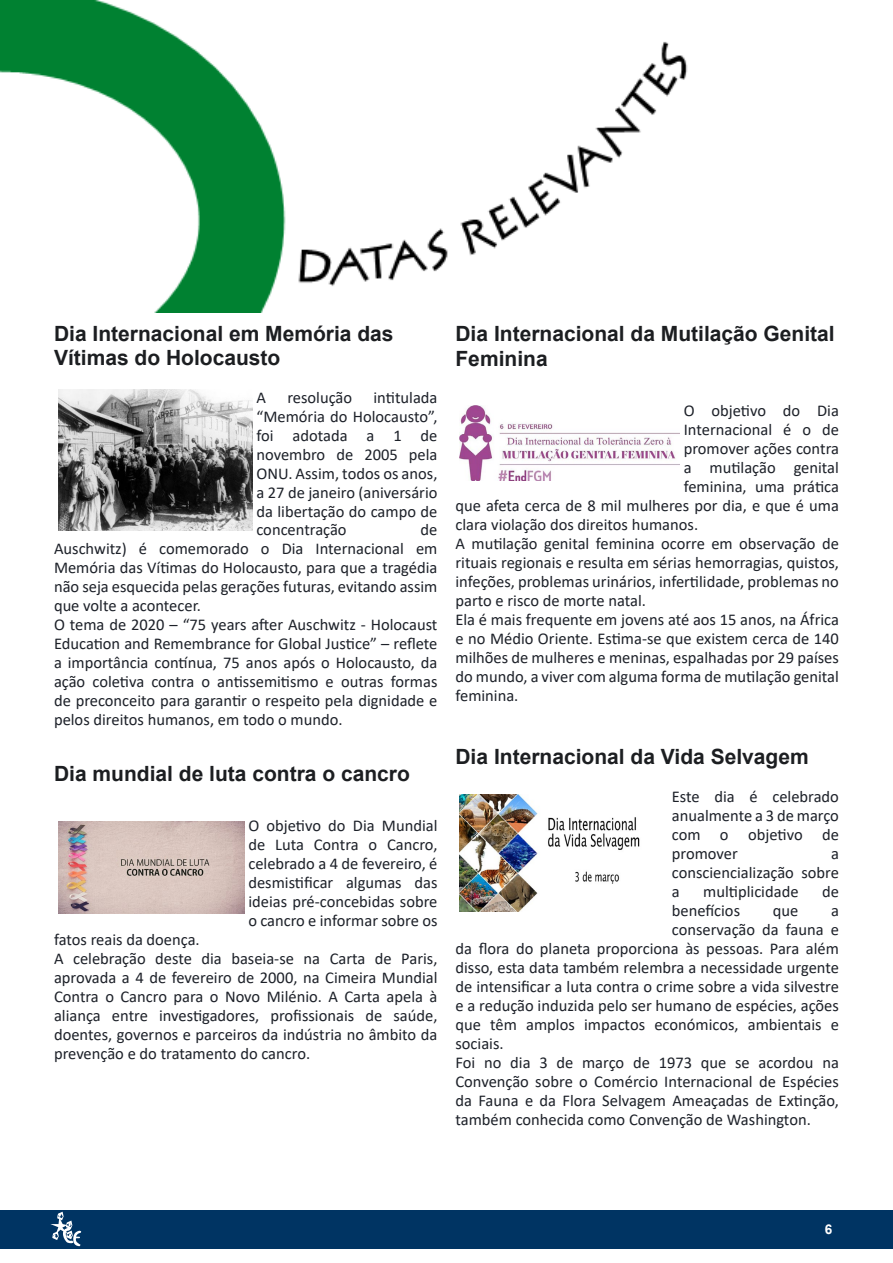
<style>
.page{position:relative;width:893px;height:1263px;background:#fff}
.page>*{position:absolute;margin:0;border:0;box-sizing:border-box;transform-origin:0 0}
.t1{font:700 21px/24.2px "Arial";color:#1c1e21}
.t2{font:16.5px/18.9px "Calibri";color:#1d2129;text-align:justify}
.t3{font:700 13.5px "Arial";color:#fff}
</style>
<div class="page">
<div style="left:0;top:1211px;width:893px;height:38px;background:#003463"></div>
<svg style="left:48px;top:1210px;width:34px;height:37px"></svg>
<img style="left:0;top:0;width:688px;height:312px">
<img style="left:58px;top:389px;width:194px;height:142px">
<img style="left:58px;top:822px;width:186px;height:92px">
<img style="left:460px;top:406px;width:219px;height:74px">
<img style="left:460px;top:794px;width:180px;height:117px">
<p class="t1" style="left:54px;top:321px;width:341px">Dia Internacional em Memória das<br>Vítimas do Holocausto</p>
<p class="t2" style="left:256px;top:387px;width:11px">A</p>
<p class="t2" style="left:287px;top:387px;width:66px">resolução</p>
<p class="t2" style="left:256px;top:387px;width:183px;text-indent:117px">intitulada “Memória do Holocausto”, foi adotada a 1 de novembro de 2005 pela ONU. Assim, todos os anos, a 27 de janeiro (aniversário da libertação do campo de concentração</p>
<p class="t2" style="left:54px;top:520px;width:385px;text-align:left;text-indent:367px">de Auschwitz) é comemorado o Dia Internacional em Memória das Vítimas do Holocausto, para que a tragédia não seja esquecida pelas gerações futuras, evitando assim que volte a acontecer.<br>O tema de 2020 – “75 years after Auschwitz - Holocaust Education and Remembrance for Global Justice” – reflete a importância contínua, 75 anos após o Holocausto, da ação coletiva contra o antissemitismo e outras formas de preconceito para garantir o respeito pela dignidade e pelos direitos humanos, em todo o mundo.</p>
<p class="t1" style="left:54px;top:762px;width:357px">Dia mundial de luta contra o cancro</p>
<p class="t2" style="left:248px;top:816px;width:191px">O objetivo do Dia Mundial de Luta Contra o Cancro, celebrado a 4 de fevereiro, é desmistificar algumas das ideias pré-concebidas sobre o cancro e informar sobre os</p>
<p class="t2" style="left:54px;top:929px;width:385px;text-align:left">fatos reais da doença.<br>A celebração deste dia baseia-se na Carta de Paris, aprovada a 4 de fevereiro de 2000, na Cimeira Mundial Contra o Cancro para o Novo Milénio. A Carta apela à aliança entre investigadores, profissionais de saúde, doentes, governos e parceiros da indústria no âmbito da prevenção e do tratamento do cancro.</p>
<p class="t1" style="left:455px;top:321px;width:381px;line-height:25.2px">Dia Internacional da Mutilação Genital<br>Feminina</p>
<p class="t2" style="left:684px;top:401px;width:157px">O objetivo do Dia</p>
<p class="t2" style="left:684px;top:420px;width:157px">Internacional é o de</p>
<p class="t2" style="left:684px;top:439px;width:157px">promover ações contra</p>
<p class="t2" style="left:684px;top:458px;width:157px">a mutilação genital</p>
<p class="t2" style="left:684px;top:477px;width:157px">feminina, uma prática</p>
<p class="t2" style="left:455px;top:496px;width:385px">que afeta cerca de 8 mil mulheres por dia, e que é uma</p>
<p class="t2" style="left:455px;top:515px;width:244px">clara violação dos direitos humanos.</p>
<p class="t2" style="left:455px;top:534px;width:385px">A mutilação genital feminina ocorre em observação de</p>
<p class="t2" style="left:455px;top:553px;width:385px">rituais regionais e resulta em sérias hemorragias, quistos,</p>
<p class="t2" style="left:455px;top:572px;width:385px">infeções, problemas urinários, infertilidade, problemas no</p>
<p class="t2" style="left:455px;top:591px;width:192px">parto e risco de morte natal.</p>
<p class="t2" style="left:455px;top:610px;width:385px">Ela é mais frequente em jovens até aos 15 anos, na África</p>
<p class="t2" style="left:455px;top:629px;width:385px">e no Médio Oriente. Estima-se que existem cerca de 140</p>
<p class="t2" style="left:455px;top:648px;width:385px">milhões de mulheres e meninas, espalhadas por 29 países</p>
<p class="t2" style="left:455px;top:667px;width:385px">do mundo, a viver com alguma forma de mutilação genital</p>
<p class="t2" style="left:455px;top:686px;width:64px">feminina.</p>
<p class="t1" style="left:455px;top:745px;width:355px">Dia Internacional da Vida Selvagem</p>
<p class="t2" style="left:672px;top:787px;width:169px">Este dia é celebrado anualmente a 3 de março com o objetivo de promover</p>
<p class="t2" style="left:672px;top:844px;width:169px;text-indent:159px">a consciencialização sobre a</p>
<p class="t2" style="left:703px;top:882px;width:97px">multiplicidade</p>
<p class="t2" style="left:822px;top:882px;width:18px">de</p>
<p class="t2" style="left:672px;top:900px;width:70px">benefícios</p>
<p class="t2" style="left:773px;top:900px;width:27px">que</p>
<p class="t2" style="left:831px;top:900px;width:9px">a</p>
<p class="t2" style="left:672px;top:919px;width:169px">conservação da fauna e</p>
<p class="t2" style="left:455px;top:938px;width:385px">da flora do planeta proporciona às pessoas. Para além</p>
<p class="t2" style="left:455px;top:957px;width:385px">disso, esta data também relembra a necessidade urgente</p>
<p class="t2" style="left:455px;top:976px;width:385px">de intensificar a luta contra o crime sobre a vida silvestre</p>
<p class="t2" style="left:455px;top:995px;width:385px">e a redução induzida pelo ser humano de espécies, ações</p>
<p class="t2" style="left:455px;top:1014px;width:385px">que têm amplos impactos económicos, ambientais e</p>
<p class="t2" style="left:455px;top:1033px;width:50px">sociais.</p>
<p class="t2" style="left:455px;top:1052px;width:385px">Foi no dia 3 de março de 1973 que se acordou na</p>
<p class="t2" style="left:455px;top:1071px;width:385px">Convenção sobre o Comércio Internacional de Espécies</p>
<p class="t2" style="left:455px;top:1090px;width:385px">da Fauna e da Flora Selvagem Ameaçadas de Extinção,</p>
<p class="t2" style="left:455px;top:1109px;width:357px">também conhecida como Convenção de Washington.</p>
<p class="t3" style="left:825px;top:1219px;width:9px">6</p>
</div>
